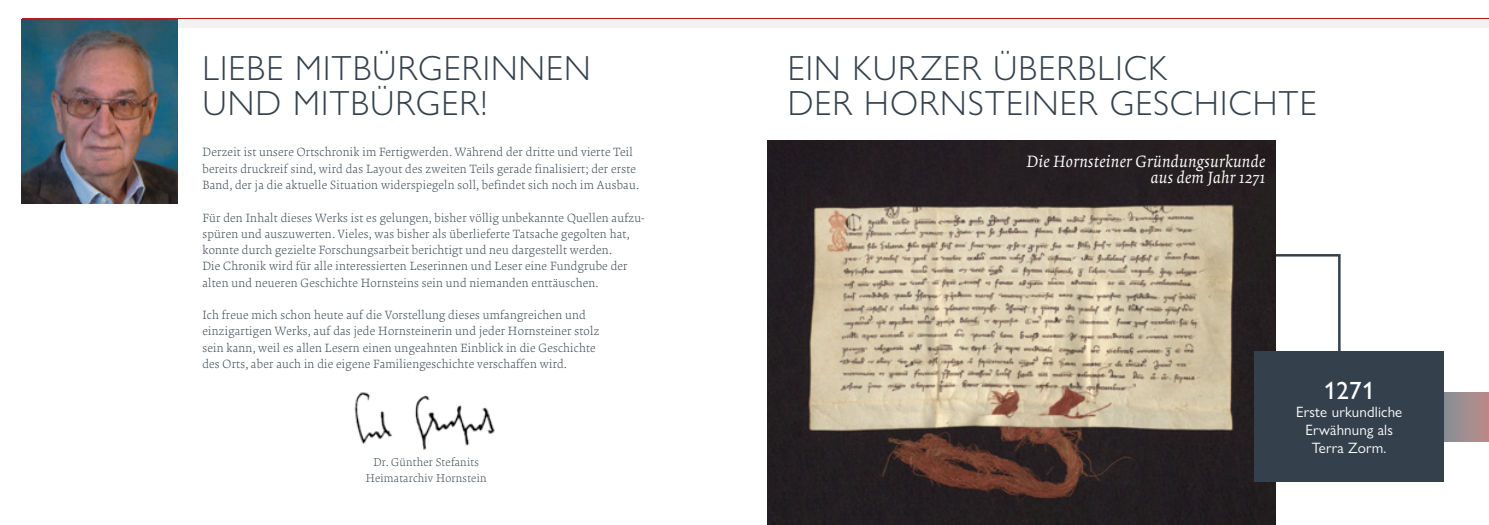
<style>
.page{position:relative;width:1489px;height:525px;background:#fff}
.page>*{position:absolute;margin:0;border:0;box-sizing:border-box;transform-origin:0 0}
.t1{font:300 35px/35px "Gill Sans Nova";letter-spacing:.03em;color:#34414d}
.t2{font:500 25px "Gill Sans Nova";color:#fff}
.FT{font:italic 16.25px/16.2px "Krete";letter-spacing:.02em;color:#fff;text-align:right}
.t3{font:15px/18px "Gill Sans Nova";letter-spacing:.01em;color:#fff;text-align:center}
.FT-2{font:300 11.88px/16.2px "Krete";letter-spacing:.02em;color:#34414d}
.FT-3{font:300 11.25px/16.2px "Krete";letter-spacing:.02em;color:#34414d;text-align:center}
</style>
<div class="page">
<div style="left:744px;top:19px;width:744px;height:9px;background:#f3f1f1"></div>
<hr style="left:744px;top:18px;width:744px;height:1px;background:#b71923">
<svg style="left:1275px;top:253px;width:66px;height:98px"></svg>
<div style="left:22px;top:19px;width:722px;height:9px;background:#f3f1f1"></div>
<hr style="left:22px;top:18px;width:722px;height:1px;background:#b71923">
<img style="left:22px;top:19px;width:156px;height:184px">
<img style="left:767px;top:140px;width:508px;height:384px">
<div style="left:1254px;top:351px;width:189px;height:130px;background:#34414d"></div>
<div style="left:1443px;top:392px;width:45px;height:49px;background:linear-gradient(to right,#858f96,#bb8b88)"></div>
<img style="left:354px;top:392px;width:141px;height:58px">
<h1 class="t1" style="left:202px;top:51px;width:390px">LIEBE MITBÜRGERINNEN<br>UND MITBÜRGER!</h1>
<p class="FT-2" style="left:202px;top:144px;width:438px">Derzeit ist unsere Ortschronik im Fertigwerden. Während der dritte und vierte Teil bereits druckreif sind, wird das Layout des zweiten Teils gerade finalisiert; der erste<br>Band, der ja die aktuelle Situation widerspiegeln soll, befindet sich noch im Ausbau.</p>
<p class="FT-2" style="left:202px;top:209px;width:443px">Für den Inhalt dieses Werks ist es gelungen, bisher völlig unbekannte Quellen aufzu&shy;spüren und auszuwerten. Vieles, was bisher als überlieferte Tatsache gegolten hat, konnte durch gezielte Forschungsarbeit berichtigt und neu dargestellt werden.<br>Die Chronik wird für alle interessierten Leserinnen und Leser eine Fundgrube der alten und neueren Geschichte Hornsteins sein und niemanden enttäuschen.</p>
<p class="FT-2" style="left:202px;top:307px;width:398px">Ich freue mich schon heute auf die Vorstellung dieses umfangreichen und einzigartigen Werks, auf das jede Hornsteinerin und jeder Hornsteiner stolz sein kann, weil es allen Lesern einen ungeahnten Einblick in die Geschichte des Orts, aber auch in die eigene Familiengeschichte verschaffen wird.</p>
<p class="FT-3" style="left:366px;top:453px;width:122px">Dr. Günther Stefanits<br>Heimatarchiv Hornstein</p>
<h1 class="t1" style="left:787px;top:51px;width:381px">EIN KURZER ÜBERBLICK</h1>
<h1 class="t1" style="left:787px;top:86px;width:530px">DER HORNSTEINER GESCHICHTE</h1>
<p class="FT" style="left:1026px;top:154px;width:240px">Die Hornsteiner Gründungsurkunde aus dem Jahr 1271</p>
<p class="t2" style="left:1323px;top:375px;width:52px">1271</p>
<p class="t3" style="left:1295px;top:402px;width:108px">Erste urkundliche<br>Erwähnung als<br>Terra Zorm.</p>
</div>
